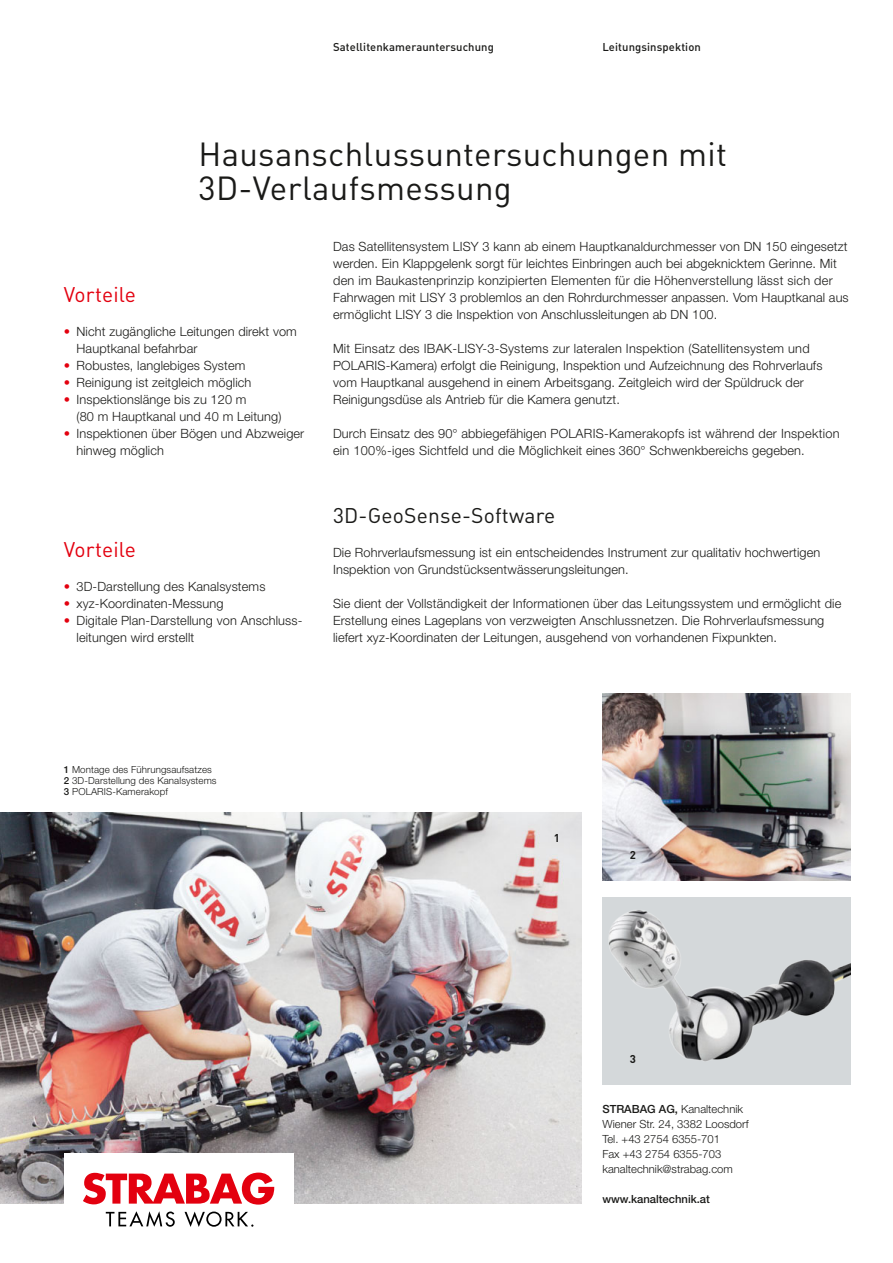
<style>
.page{position:relative;width:893px;height:1263px;background:#fff}
.page>*{position:absolute;margin:0;border:0;box-sizing:border-box;transform-origin:0 0}
.t1{font:33px/34px "DIN Pro";letter-spacing:.01em;color:#1a1a18}
.t2{font:21px "DIN Pro";letter-spacing:.01em;color:#1a1a18}
.t3{font:21px "DIN Pro";letter-spacing:.01em;color:#e3000f}
.t4{font:300 12.75px/17px "Helvetica Neue LT Pro";letter-spacing:.01em;color:#1a1a18}
.t5{font:300 11.25px/15px "Helvetica Neue LT Pro";color:#1a1a18}
.t6{font:500 11.25px "DIN Pro";letter-spacing:.01em;color:#1a1a18}
.t7{font:500 11.25px "Helvetica Neue LT Pro";color:#1a1a18}
.t8{font:700 11.25px "DIN Pro";color:#1a1a18}
.t9{font:300 9.75px/11.2px "Helvetica Neue LT Pro";letter-spacing:.01em;color:#1a1a18}
.s1{color:#e3000f}
.s2{font-weight:500}
</style>
<div class="page">
<img style="left:0;top:812px;width:581px;height:391px">
<img style="left:602px;top:693px;width:248px;height:187px">
<img style="left:602px;top:897px;width:248px;height:187px">
<div style="left:64px;top:1153px;width:229px;height:93px;background:#fff"></div>
<svg style="left:83px;top:1172px;width:191px;height:32px"></svg>
<svg style="left:106px;top:1211px;width:147px;height:16px"></svg>
<p class="t6" style="left:333px;top:39px;width:162px">Satellitenkamerauntersuchung</p>
<p class="t6" style="left:602px;top:39px;width:100px">Leitungsinspektion</p>
<h1 class="t1" style="left:198px;top:136px;width:530px">Hausanschlussuntersuchungen mit<br>3D-Verlaufsmessung</h1>
<h2 class="t3" style="left:64px;top:280px;width:74px">Vorteile</h2>
<p class="t4" style="left:77px;top:323px;width:222px;text-indent:-13px"><span class="s1">•</span> Nicht zugängliche Leitungen direkt vom<br>Hauptkanal befahrbar</p>
<p class="t4" style="left:64px;top:357px;width:183px"><span class="s1">•</span> Robustes, langlebiges System</p>
<p class="t4" style="left:64px;top:374px;width:189px"><span class="s1">•</span> Reinigung ist zeitgleich möglich</p>
<p class="t4" style="left:77px;top:391px;width:206px;text-indent:-13px"><span class="s1">•</span> Inspektionslänge bis zu 120 m<br>(80 m Hauptkanal und 40 m Leitung)</p>
<p class="t4" style="left:77px;top:425px;width:229px;text-indent:-13px"><span class="s1">•</span> Inspektionen über Bögen und Abzweiger hinweg möglich</p>
<h2 class="t3" style="left:64px;top:535px;width:74px">Vorteile</h2>
<p class="t4" style="left:64px;top:578px;width:203px"><span class="s1">•</span> 3D-Darstellung des Kanalsystems</p>
<p class="t4" style="left:64px;top:595px;width:161px"><span class="s1">•</span> xyz-Koordinaten-Messung</p>
<p class="t4" style="left:77px;top:612px;width:227px;text-indent:-13px"><span class="s1">•</span> Digitale Plan-Darstellung von Anschluss&shy;leitungen wird erstellt</p>
<p class="t4" style="left:333px;top:238px;width:517px">Das Satellitensystem LISY 3 kann ab einem Hauptkanaldurchmesser von DN 150 eingesetzt werden. Ein Klappgelenk sorgt für leichtes Einbringen auch bei abgeknicktem Gerinne. Mit den im Baukastenprinzip konzipierten Elementen für die Höhenverstellung lässt sich der Fahrwagen mit LISY 3 problemlos an den Rohrdurchmesser anpassen. Vom Hauptkanal aus ermöglicht LISY 3 die Inspektion von Anschlussleitungen ab DN 100.</p>
<p class="t4" style="left:333px;top:340px;width:491px">Mit Einsatz des IBAK-LISY-3-Systems zur lateralen Inspektion (Satellitensystem und POLARIS-Kamera) erfolgt die Reinigung, Inspektion und Aufzeichnung des Rohrverlaufs vom Hauptkanal ausgehend in einem Arbeitsgang. Zeitgleich wird der Spüldruck der Reinigungsdüse als Antrieb für die Kamera genutzt.</p>
<p class="t4" style="left:333px;top:425px;width:508px">Durch Einsatz des 90° abbiegefähigen POLARIS-Kamerakopfs ist während der Inspektion ein 100%-iges Sichtfeld und die Möglichkeit eines 360° Schwenkbereichs gegeben.</p>
<h2 class="t2" style="left:333px;top:501px;width:224px">3D-GeoSense-Software</h2>
<p class="t4" style="left:333px;top:544px;width:489px">Die Rohrverlaufsmessung ist ein entscheidendes Instrument zur qualitativ hochwertigen<br>Inspektion von Grundstücksentwässerungsleitungen.</p>
<p class="t4" style="left:333px;top:595px;width:510px">Sie dient der Vollständigkeit der Informationen über das Leitungssystem und ermöglicht die<br>Erstellung eines Lageplans von verzweigten Anschlussnetzen. Die Rohrverlaufsmessung liefert xyz-Koordinaten der Leitungen, ausgehend von vorhandenen Fixpunkten.</p>
<p class="t9" style="left:64px;top:763px;width:154px"><span class="s2">1</span> Montage des Führungsaufsatzes<br><span class="s2">2</span> 3D-Darstellung des Kanalsystems<br><span class="s2">3</span> POLARIS-Kamerakopf</p>
<p class="t8" style="left:554px;top:830px;width:8px">1</p>
<p class="t8" style="left:630px;top:847px;width:8px">2</p>
<p class="t8" style="left:630px;top:1051px;width:8px">3</p>
<p class="t5" style="left:602px;top:1102px;width:148px"><span class="s2">STRABAG AG,</span> Kanaltechnik<br>Wiener Str. 24, 3382 Loosdorf<br>Tel. +43 2754 6355-701<br>Fax +43 2754 6355-703 kanaltechnik@strabag.com</p>
<p class="t7" style="left:602px;top:1193px;width:109px">www.kanaltechnik.at</p>
</div>
